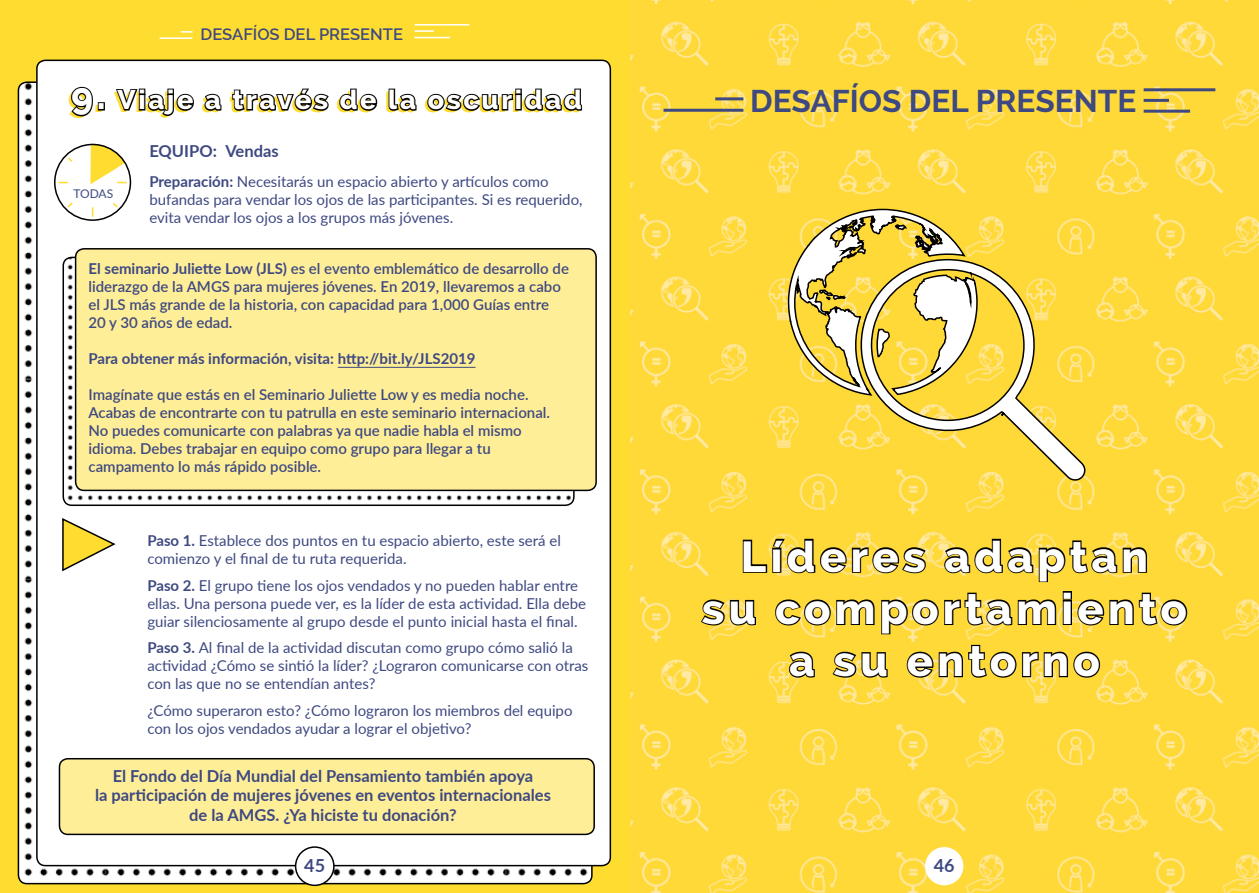
<style>
.page{position:relative;width:1259px;height:893px;background:#fff}
.page>*{position:absolute;margin:0;border:0;box-sizing:border-box;transform-origin:0 0}
.t1{font:800 43.5px/52.2px "Raleway";letter-spacing:.1em;color:#fff;text-align:center}
.t2{font:800 37.5px "Raleway";color:#fff}
.t3{font:700 31.5px "Raleway";color:#3e4981}
.t4{font:800 27px "Raleway";letter-spacing:.1em;color:#fff}
.t5{font:700 18px "Lato";color:#3e4981}
.t6{font:700 16.5px/19.8px "Lato";color:#3e4981;text-align:center}
.t7{font:600 16.5px "Raleway";color:#3e4981}
.t8{font:15px/18px "Lato";color:#3e4981}
.t9{font:600 15px/18px "Lato";color:#3e4981}
.t10{font:700 15px "Lato";color:#3e4981}
.t11{font:12px "Lato";letter-spacing:-.01em;color:#3e4981}
.s1{font-weight:700}
</style>
<div class="page">
<img style="left:629px;top:0;width:630px;height:893px">
<hr style="left:1143px;top:99px;width:26px;height:3px;background:#3e4981">
<hr style="left:1143px;top:88px;width:72px;height:3px;background:#3e4981">
<hr style="left:663px;top:109px;width:80px;height:3px;background:#3e4981">
<hr style="left:715px;top:97px;width:28px;height:3px;background:#3e4981">
<hr style="left:1143px;top:110px;width:47px;height:3px;background:#3e4981">
<div style="left:925px;top:847px;width:38px;height:38px;background:#fff;border-radius:50%"></div>
<div style="left:0;top:0;width:629px;height:893px;background:#ffdd30"></div>
<img style="left:18px;top:84px;width:574px;height:800px">
<div style="left:37px;top:60px;width:573px;height:806px;background:#fff;border-radius:9px"></div>
<hr style="left:414px;top:24px;width:55px;height:2px;background:#fff">
<hr style="left:159px;top:37px;width:33px;height:2px;background:#fff">
<hr style="left:414px;top:30px;width:20px;height:2px;background:#fff">
<svg style="left:181px;top:31px;width:11px;height:2px"></svg>
<hr style="left:414px;top:37px;width:36px;height:1px;background:#fff">
<div style="left:296px;top:847px;width:38px;height:38px;background:#fff;border-radius:50%"></div>
<div style="left:295px;top:846px;width:40px;height:40px;border:2px solid #000;border-radius:50%"></div>
<img style="left:63px;top:257px;width:511px;height:248px">
<div style="left:76px;top:249px;width:520px;height:241px;background:#ffee98;border-radius:9px"></div>
<div style="left:75px;top:248px;width:522px;height:243px;border:2px solid #000;border-radius:9px"></div>
<svg style="left:57px;top:144px;width:70px;height:73px"></svg>
<div style="left:54px;top:144px;width:77px;height:77px;border:2px solid #000;border-radius:50%"></div>
<svg style="left:62px;top:518px;width:54px;height:54px"></svg>
<hr style="left:338px;top:367px;width:137px;height:1px;background:#3e4981">
<svg style="left:69px;top:86px;width:32px;height:32px"></svg>
<div style="left:98px;top:102px;width:7px;height:9px;border:2px solid #000"></div>
<svg style="left:114px;top:88px;width:80px;height:30px"></svg>
<svg style="left:202px;top:93px;width:20px;height:20px"></svg>
<svg style="left:230px;top:88px;width:99px;height:25px"></svg>
<svg style="left:337px;top:88px;width:41px;height:25px"></svg>
<svg style="left:386px;top:88px;width:31px;height:25px"></svg>
<svg style="left:425px;top:88px;width:158px;height:25px"></svg>
<div style="left:59px;top:759px;width:535px;height:75px;background:#ffee98;border-radius:9px"></div>
<div style="left:59px;top:758px;width:536px;height:77px;border:2px solid #000;border-radius:9px"></div>
<svg style="left:741px;top:537px;width:186px;height:38px;background:#bca132"></svg>
<svg style="left:942px;top:538px;width:206px;height:45px;background:#c4a832"></svg>
<svg style="left:699px;top:598px;width:58px;height:29px;background:#aa922f"></svg>
<svg style="left:773px;top:590px;width:415px;height:45px;background:#caac31"></svg>
<svg style="left:787px;top:650px;width:29px;height:29px"></svg>
<svg style="left:831px;top:650px;width:57px;height:29px;background:#a9902b"></svg>
<svg style="left:905px;top:644px;width:196px;height:35px;background:#bda12d"></svg>
<svg style="left:787px;top:182px;width:191px;height:215px"></svg>
<svg style="left:858px;top:258px;width:229px;height:224px"></svg>
<p class="t7" style="left:201px;top:25px;width:204px">DESAFÍOS DEL PRESENTE</p>
<p class="t7" style="left:161px;top:22px;width:91px">PAST CARD</p>
<h2 class="t2" style="left:71px;top:75px;width:36px">9.</h2>
<h3 class="t4" style="left:118px;top:85px;width:466px">Viaje a través de la oscuridad</h3>
<p class="t11" style="left:73px;top:185px;width:41px">TODAS</p>
<p class="t6" style="left:149px;top:140px;width:131px">EQUIPO: Vendas</p>
<p class="t8" style="left:149px;top:172px;width:435px"><span class="s1">Preparación:</span> Necesitarás un espacio abierto y artículos como bufandas para vendar los ojos de las participantes. Si es requerido, evita vendar los ojos a los grupos más jóvenes.</p>
<p class="t9" style="left:88px;top:259px;width:482px"><span class="s1">El seminario Juliette Low (JLS)</span> es el evento emblemático de desarrollo de liderazgo de la AMGS para mujeres jóvenes. En 2019, llevaremos a cabo el JLS más grande de la historia, con capacidad para 1,000 Guías entre 20 y 30 años de edad.</p>
<p class="t10" style="left:88px;top:347px;width:388px">Para obtener más información, visita: http://bit.ly/JLS2019</p>
<p class="t9" style="left:88px;top:385px;width:463px">Imagínate que estás en el Seminario Juliette Low y es media noche.<br>Acabas de encontrarte con tu patrulla en este seminario internacional.<br>No puedes comunicarte con palabras ya que nadie habla el mismo idioma. Debes trabajar en equipo como grupo para llegar a tu campamento lo más rápido posible.</p>
<p class="t8" style="left:147px;top:531px;width:415px"><span class="s1">Paso 1.</span> Establece dos puntos en tu espacio abierto, este será el comienzo y el final de tu ruta requerida.</p>
<p class="t8" style="left:147px;top:576px;width:440px"><span class="s1">Paso 2.</span> El grupo tiene los ojos vendados y no pueden hablar entre ellas. Una persona puede ver, es la líder de esta actividad. Ella debe guiar silenciosamente al grupo desde el punto inicial hasta el final.</p>
<p class="t8" style="left:147px;top:638px;width:442px"><span class="s1">Paso 3.</span> Al final de la actividad discutan como grupo cómo salió la actividad ¿Cómo se sintió la líder? ¿Lograron comunicarse con otras con las que no se entendían antes?</p>
<p class="t8" style="left:147px;top:701px;width:427px">¿Cómo superaron esto? ¿Cómo lograron los miembros del equipo con los ojos vendados ayudar a lograr el objetivo?</p>
<p class="t6" style="left:95px;top:765px;width:457px">El Fondo del Día Mundial del Pensamiento también apoya<br>la participación de mujeres jóvenes en eventos internacionales de la AMGS. ¿Ya hiciste tu donación?</p>
<p class="t5" style="left:304px;top:853px;width:22px">45</p>
<h3 class="t3" style="left:750px;top:83px;width:388px">DESAFÍOS DEL PRESENTE</h3>
<h1 class="t1" style="left:702px;top:531px;width:486px">Líderes adaptan<br>su comportamiento a su entorno</h1>
<p class="t5" style="left:933px;top:853px;width:22px">46</p>
</div>
